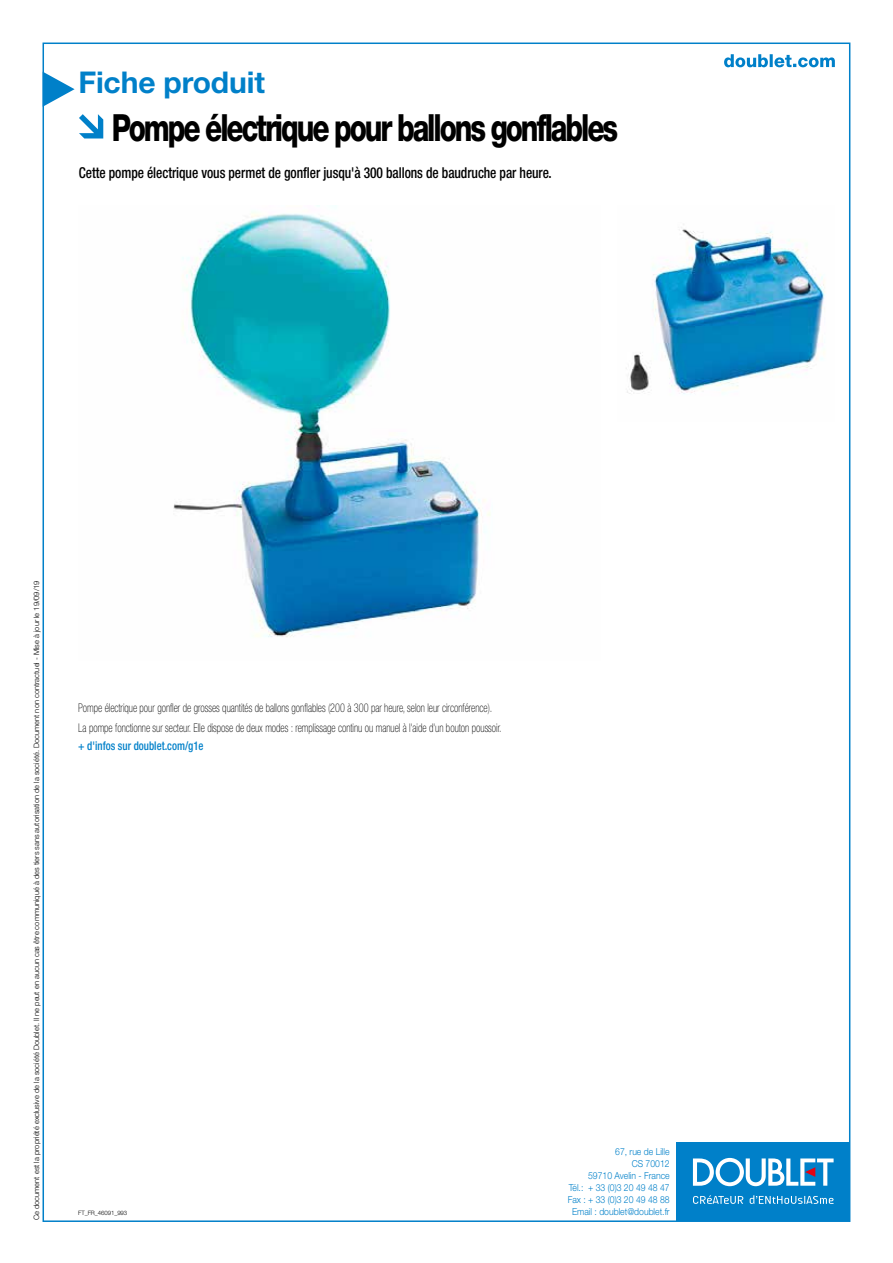
<style>
.page{position:relative;width:893px;height:1263px;background:#fff}
.page>*{position:absolute;margin:0;border:0;box-sizing:border-box;transform-origin:0 0}
.t1{font:800 37.5px "Helvetica Neue LT Std";letter-spacing:-.075em;color:#000;scale:.75 1}
.t2{font:700 30px "Helvetica Neue LT Std";letter-spacing:-.005em;color:#0080c9}
.t3{font:500 condensed 15px "Helvetica Neue LT Std";letter-spacing:-.005em;color:#000;scale:.9 1}
.t4{font:100 condensed 12px/19.5px "Helvetica Neue LT Std";color:#000;scale:.85 1}
.t5{font:500 condensed 12px "Helvetica Neue LT Std";color:#0080c9;scale:.9 1}
.t6{font:300 9.6px/12px "Helvetica Neue LT Std";color:#0080c9;text-align:right;scale:.9 1}
.t7{font:300 7.5px "Helvetica Neue LT Std";color:#000}
.t8{font:300 6px "Helvetica Neue LT Std";letter-spacing:-.005em;color:#000}
</style>
<div class="page">
<div style="left:676px;top:1142px;width:174px;height:78px;background:#0080c9"></div>
<svg style="left:693px;top:1158px;width:141px;height:28px"></svg>
<svg style="left:693px;top:1195px;width:50px;height:9px"></svg>
<svg style="left:750px;top:1195px;width:83px;height:9px"></svg>
<svg style="left:724px;top:54px;width:111px;height:13px"></svg>
<svg style="left:43px;top:72px;width:32px;height:35px"></svg>
<img style="left:173px;top:205px;width:317px;height:432px">
<svg style="left:79px;top:114px;width:24px;height:24px"></svg>
<img style="left:626px;top:224px;width:199px;height:170px">
<h2 class="t2" style="left:78px;top:64px;width:188px">Fiche produit</h2>
<h1 class="t1" style="left:112px;top:105px;width:677px">Pompe électrique pour ballons gonflables</h1>
<p class="t3" style="left:79px;top:164px;width:527px">Cette pompe électrique vous permet de gonfler jusqu'à 300 ballons de baudruche par heure.</p>
<p class="t7" style="left:32px;top:1220px;width:641px;rotate:-90deg">Ce document est la propriété exclusive de la société Doublet. Il ne peut en aucun cas être communiqué à des tiers sans autorisation de la société. Document non contractuel - Mise à jour le 19/09/19</p>
<p class="t4" style="left:78px;top:698px;width:500px">Pompe électrique pour gonfler de grosses quantités de ballons gonflables (200 à 300 par heure, selon leur circonférence).<br>La pompe fonctionne sur secteur. Elle dispose de deux modes : remplissage continu ou manuel à l'aide d'un bouton poussoir.</p>
<p class="t5" style="left:78px;top:738px;width:141px">+ d'infos sur doublet.com/g1e</p>
<p class="t8" style="left:78px;top:1209px;width:51px">FT_FR_46091_993</p>
<p class="t6" style="left:568px;top:1145px;width:115px">67, rue de Lille<br>CS 70012<br>59710 Avelin - France<br>Tél.: + 33 (0)3 20 49 48 47<br>Fax : + 33 (0)3 20 49 48 88<br>Email : doublet@doublet.fr</p>
</div>
